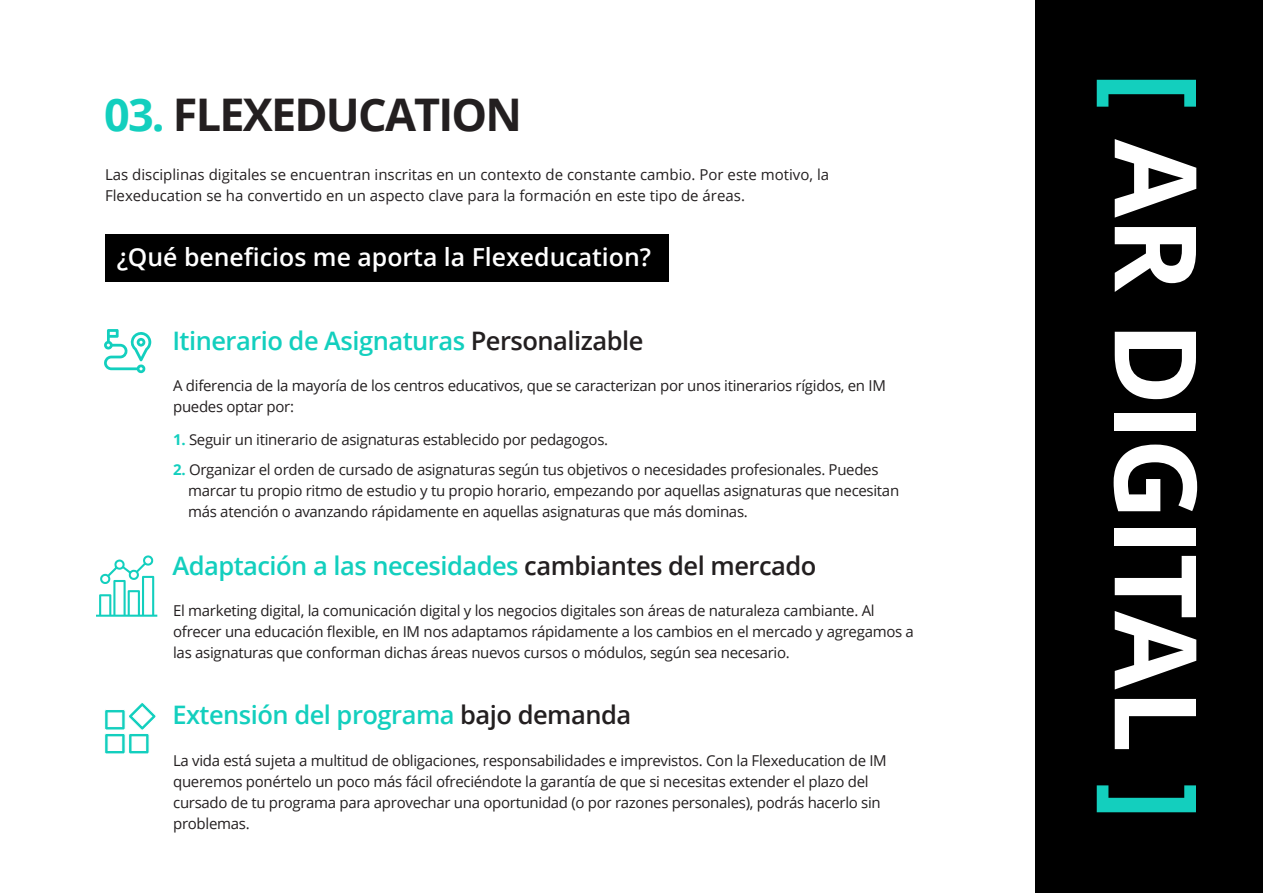
<style>
.page{position:relative;width:1263px;height:893px;background:#fff}
.page>*{position:absolute;margin:0;border:0;box-sizing:border-box;transform-origin:0 0}
.t1{font:700 113.85px "Open Sans";letter-spacing:-.02em;color:#fff}
.t2{font:700 45px "Open Sans";letter-spacing:-.04em;color:#231f20}
.t3{font:600 25.5px "Open Sans";letter-spacing:-.02em;color:#13cfbe}
.t4{font:600 24.9px "Open Sans";color:#fff}
.t5{font:15px/21px "Open Sans";letter-spacing:-.02em;color:#231f20}
.t6{font:15px/21px "Open Sans";color:#231f20}
.s1{color:#13cfbe}
.s2{color:#231f20}
.s3{font-weight:700;color:#13cfbe}
</style>
<div class="page">
<div style="left:105px;top:235px;width:563px;height:47px;background:#000"></div>
<div style="left:1035px;top:0;width:228px;height:892px;background:#000"></div>
<svg style="left:104px;top:329px;width:47px;height:45px"></svg>
<svg style="left:104px;top:702px;width:52px;height:52px"></svg>
<svg style="left:96px;top:555px;width:61px;height:62px"></svg>
<h2 class="t2" style="left:104px;top:97px;width:420px"><span class="s1">03.</span> FLEXEDUCATION</h2>
<p class="t6" style="left:105px;top:164px;width:726px">Las disciplinas digitales se encuentran inscritas en un contexto de constante cambio. Por este motivo, la<br>Flexeducation se ha convertido en un aspecto clave para la formación en este tipo de áreas.</p>
<h3 class="t4" style="left:117px;top:240px;width:536px">¿Qué beneficios me aporta la Flexeducation?</h3>
<h3 class="t3" style="left:172px;top:323px;width:473px">Itinerario de Asignaturas <span class="s2">Personalizable</span></h3>
<p class="t5" style="left:173px;top:375px;width:714px">A diferencia de la mayoría de los centros educativos, que se caracterizan por unos itinerarios rígidos, en IM puedes optar por:</p>
<p class="t5" style="left:173px;top:429px;width:436px"><span class="s3">1.</span> Seguir un itinerario de asignaturas establecido por pedagogos.</p>
<p class="t5" style="left:188px;top:459px;width:712px;text-indent:-15px"><span class="s3">2.</span> Organizar el orden de cursado de asignaturas según tus objetivos o necesidades profesionales. Puedes marcar tu propio ritmo de estudio y tu propio horario, empezando por aquellas asignaturas que necesitan más atención o avanzando rápidamente en aquellas asignaturas que más dominas.</p>
<h3 class="t3" style="left:172px;top:548px;width:646px">Adaptación a las necesidades <span class="s2">cambiantes del mercado</span></h3>
<p class="t5" style="left:173px;top:599px;width:742px">El marketing digital, la comunicación digital y los negocios digitales son áreas de naturaleza cambiante. Al ofrecer una educación flexible, en IM nos adaptamos rápidamente a los cambios en el mercado y agregamos a las asignaturas que conforman dichas áreas nuevos cursos o módulos, según sea necesario.</p>
<h3 class="t3" style="left:172px;top:697px;width:460px">Extensión del programa <span class="s2">bajo demanda</span></h3>
<p class="t5" style="left:173px;top:749px;width:715px">La vida está sujeta a multitud de obligaciones, responsabilidades e imprevistos. Con la Flexeducation de IM queremos ponértelo un poco más fácil ofreciéndote la garantía de que si necesitas extender el plazo del cursado de tu programa para aprovechar una oportunidad (o por razones personales), podrás hacerlo sin problemas.</p>
<h1 class="t1" style="left:1202px;top:72px;width:750px;rotate:90deg"><span class="s1">[</span> AR DIGITAL <span class="s1">]</span></h1>
</div>
